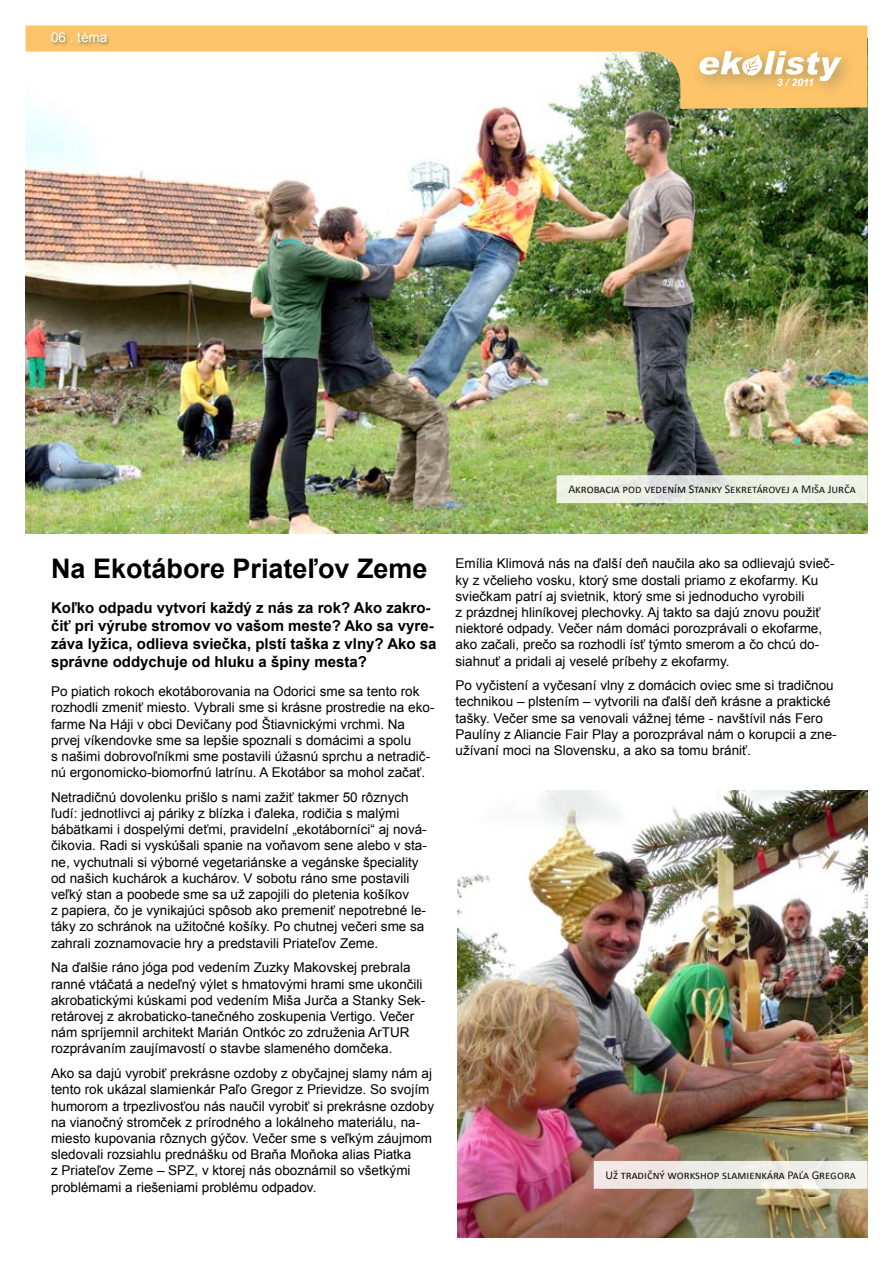
<style>
.page{position:relative;width:893px;height:1263px;background:#fff}
.page>*{position:absolute;margin:0;border:0;box-sizing:border-box;transform-origin:0 0}
.t1{font:700 27px "Arial";color:#000}
.t2{font:700 15px/18px "Arial";color:#000}
.t3{font:13.5px/16.2px "Arial";color:#000}
.t4{font:13.5px "Arial";color:#fff}
.t5{font:12px "Calibri";color:#000}
.t6{font:italic 700 10.5px "Arial";color:#fff}
</style>
<div class="page">
<img style="left:26px;top:109px;width:841px;height:425px">
<svg style="left:26px;top:26px;width:841px;height:83px"></svg>
<svg style="left:51px;top:32px;width:404px;height:36px;fill:#fec469"></svg>
<div style="left:689px;top:40px;width:177px;height:66px;background:#8c895f;opacity:.75"></div>
<svg style="left:699px;top:51px;width:143px;height:30px"></svg>
<img style="left:457px;top:791px;width:410px;height:446px">
<svg style="left:566px;top:484px;width:292px;height:10px;background:#e9ece3"></svg>
<div style="left:557px;top:475px;width:310px;height:28px;border:8px solid #fff"></div>
<div style="left:597px;top:1165px;width:267px;height:20px;background:#eeece7"></div>
<div style="left:594px;top:1161px;width:273px;height:28px;border:8px solid #fff"></div>
<p class="t4" style="left:51px;top:29px;width:58px">06 . téma</p>
<p class="t6" style="left:777px;top:75px;width:39px">3 / 2011</p>
<p class="t5" style="left:568px;top:482px;width:289px">Akrobacia pod vedením Stanky Sekretárovej a Miša Jurča</p>
<h1 class="t1" style="left:51px;top:551px;width:378px">Na Ekotábore Priateľov Zeme</h1>
<p class="t2" style="left:51px;top:599px;width:387px">Koľko odpadu vytvorí každý z nás za rok? Ako zakro&shy;čiť pri výrube stromov vo vašom meste? Ako sa vyre&shy;záva lyžica, odlieva sviečka, plstí taška z vlny? Ako sa správne oddychuje od hluku a špiny mesta?</p>
<p class="t3" style="left:51px;top:683px;width:385px">Po piatich rokoch ekotáborovania na Odorici sme sa tento rok rozhodli zmeniť miesto. Vybrali sme si krásne prostredie na eko&shy;farme Na Háji v obci Devičany pod Štiavnickými vrchmi. Na prvej víkendovke sme sa lepšie spoznali s domácimi a spolu<br>s našimi dobrovoľníkmi sme postavili úžasnú sprchu a netradič&shy;nú ergonomicko-biomorfnú latrínu. A Ekotábor sa mohol začať.</p>
<p class="t3" style="left:51px;top:789px;width:377px">Netradičnú dovolenku prišlo s nami zažiť takmer 50 rôznych ľudí: jednotlivci aj páriky z blízka i ďaleka, rodičia s malými bábätkami i dospelými deťmi, pravidelní „ekotáborníci“ aj nová&shy;čikovia. Radi si vyskúšali spanie na voňavom sene alebo v sta&shy;ne, vychutnali si výborné vegetariánske a vegánske špeciality od našich kuchárok a kuchárov. V sobotu ráno sme postavili veľký stan a poobede sme sa už zapojili do pletenia košíkov<br>z papiera, čo je vynikajúci spôsob ako premeniť nepotrebné le&shy;táky zo schránok na užitočné košíky. Po chutnej večeri sme sa zahrali zoznamovacie hry a predstavili Priateľov Zeme.</p>
<p class="t3" style="left:51px;top:960px;width:376px">Na ďalšie ráno jóga pod vedením Zuzky Makovskej prebrala ranné vtáčatá a nedeľný výlet s hmatovými hrami sme ukončili akrobatickými kúskami pod vedením Miša Jurča a Stanky Sek&shy;retárovej z akrobaticko-tanečného zoskupenia Vertigo. Večer nám spríjemnil architekt Marián Ontkóc zo združenia ArTUR rozprávaním zaujímavostí o stavbe slameného domčeka.</p>
<p class="t3" style="left:51px;top:1065px;width:385px">Ako sa dajú vyrobiť prekrásne ozdoby z obyčajnej slamy nám aj tento rok ukázal slamienkár Paľo Gregor z Prievidze. So svojím humorom a trpezlivosťou nás naučil vyrobiť si prekrásne ozdoby na vianočný stromček z prírodného a lokálneho materiálu, na&shy;miesto kupovania rôznych gýčov. Večer sme s veľkým záujmom sledovali rozsiahlu prednášku od Braňa Moňoka alias Piatka<br>z Priateľov Zeme – SPZ, v ktorej nás oboznámil so všetkými problémami a riešeniami problému odpadov.</p>
<p class="t3" style="left:455px;top:556px;width:380px">Emília Klimová nás na ďalší deň naučila ako sa odlievajú svieč&shy;ky z včelieho vosku, ktorý sme dostali priamo z ekofarmy. Ku sviečkam patrí aj svietnik, ktorý sme si jednoducho vyrobili<br>z prázdnej hliníkovej plechovky. Aj takto sa dajú znovu použiť niektoré odpady. Večer nám domáci porozprávali o ekofarme, ako začali, prečo sa rozhodli ísť týmto smerom a čo chcú do&shy;siahnuť a pridali aj veselé príbehy z ekofarmy.</p>
<p class="t3" style="left:455px;top:677px;width:383px">Po vyčistení a vyčesaní vlny z domácich oviec sme si tradičnou technikou – plstením – vytvorili na ďalší deň krásne a praktické tašky. Večer sme sa venovali vážnej téme - navštívil nás Fero Paulíny z Aliancie Fair Play a porozprával nám o korupcii a zne&shy;užívaní moci na Slovensku, a ako sa tomu brániť.</p>
<p class="t5" style="left:605px;top:1167px;width:252px">Už tradičný workshop slamienkára Paľa Gregora</p>
</div>
